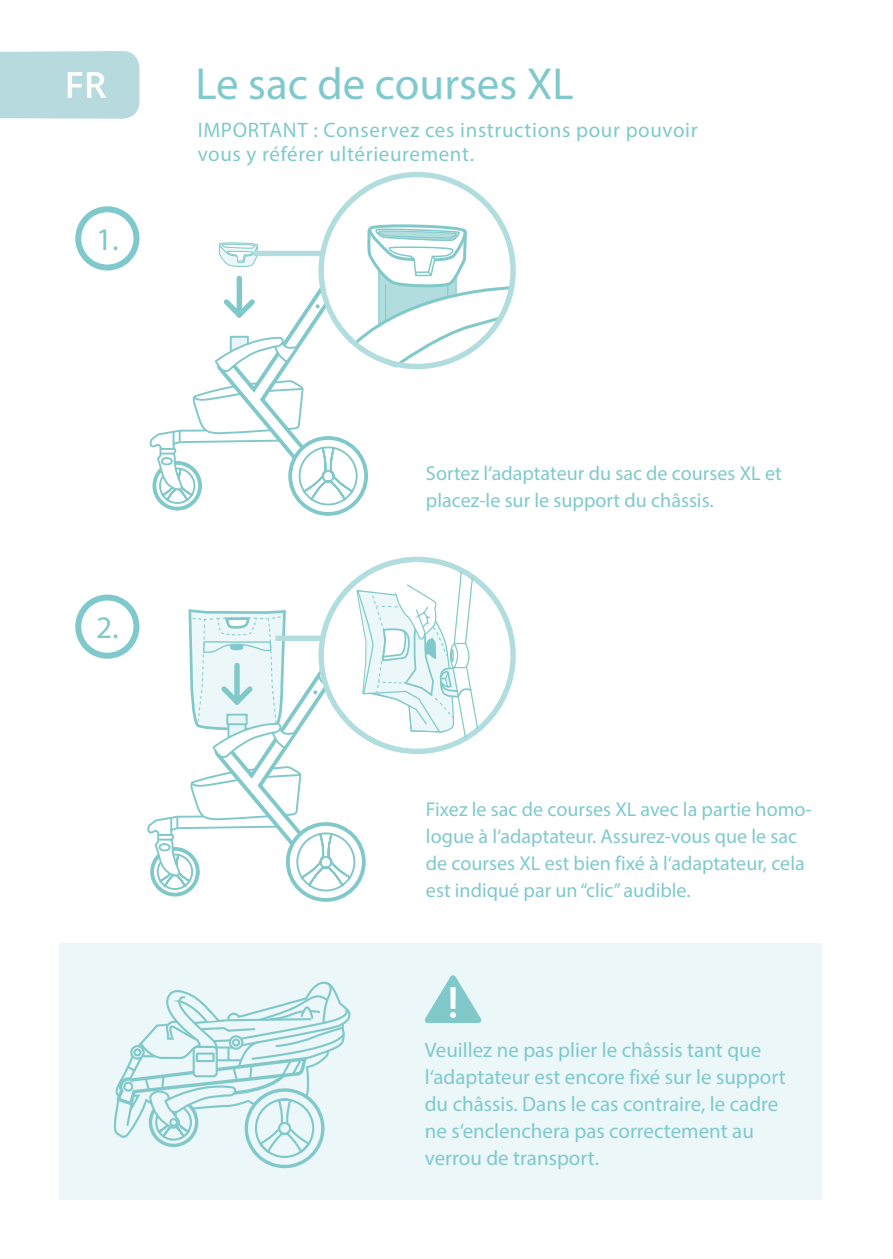
<style>
.page{position:relative;width:893px;height:1259px;background:#fff}
.page>*{position:absolute;margin:0;border:0;box-sizing:border-box;transform-origin:0 0}
.t1{font:45px "Myriad Pro";color:#7fc9cd}
.t2{font:600 36px "Open Sans";color:#fff}
.t3{font:31.5px "Myriad Pro";color:#7fc9cd}
.t4{font:21px/27px "Myriad Pro";color:#7fc9cd}
.t5{font:21px "Myriad Pro";letter-spacing:.03em;color:#7fc9cd}
.t6{font:20.1px/27px "Myriad Pro";color:#7fc9cd}
</style>
<div class="page">
<div style="left:0;top:51px;width:139px;height:68px;background:#b6dade"></div>
<div style="left:60px;top:942px;width:761px;height:257px;background:#ebf7f9"></div>
<div style="left:75px;top:206px;width:64px;height:64px;border:6px solid #7fc9cd;border-radius:50%"></div>
<div style="left:75px;top:594px;width:64px;height:65px;border:6px solid #7fc9cd;border-radius:50%"></div>
<div style="left:152px;top:461px;width:50px;height:49px;border:4px solid #80c8c9;border-radius:50%"></div>
<div style="left:288px;top:436px;width:80px;height:80px;border:4px solid #80c8c9;border-radius:50%"></div>
<svg style="left:425px;top:975px;width:56px;height:48px"></svg>
<div style="left:450px;top:987px;width:6px;height:22px;background:#fff"></div>
<svg style="left:114px;top:981px;width:237px;height:185px"></svg>
<svg style="left:147px;top:570px;width:332px;height:331px"></svg>
<svg style="left:149px;top:171px;width:365px;height:335px"></svg>
<div style="left:318px;top:172px;width:198px;height:197px;border:5px solid #b1dddf;border-radius:50%"></div>
<p class="t2" style="left:65px;top:60px;width:44px">FR</p>
<p class="t1" style="left:196px;top:56px;width:380px">Le sac de courses XL</p>
<p class="t5" style="left:198px;top:117px;width:501px">IMPORTANT : Conservez ces instructions pour pouvoir</p>
<p class="t5" style="left:198px;top:141px;width:278px">vous y référer ultérieurement.</p>
<p class="t3" style="left:96px;top:220px;width:24px">1.</p>
<p class="t3" style="left:96px;top:608px;width:24px">2.</p>
<p class="t6" style="left:426px;top:459px;width:357px">Sortez l‘adaptateur du sac de courses XL et placez-le sur le support du châssis.</p>
<p class="t6" style="left:426px;top:795px;width:387px">Fixez le sac de courses XL avec la partie homo&shy;logue à l‘adaptateur. Assurez-vous que le sac de courses XL est bien fixé à l‘adaptateur, cela est indiqué par un “clic” audible.</p>
<p class="t4" style="left:425px;top:1036px;width:362px">Veuillez ne pas plier le châssis tant que l‘adaptateur est encore fixé sur le support du châssis. Dans le cas contraire, le cadre ne s‘enclenchera pas correctement au verrou de transport.</p>
</div>
